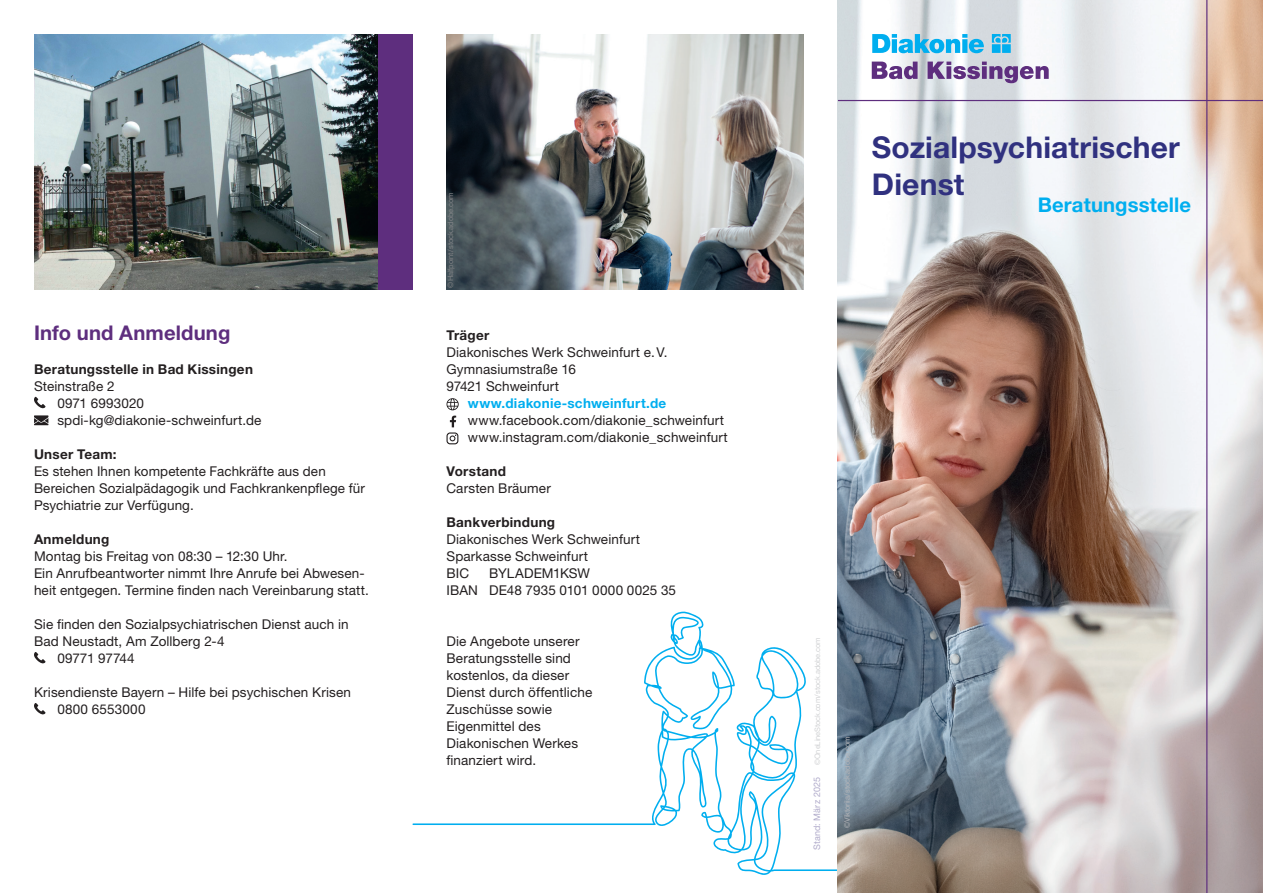
<style>
.page{position:relative;width:1263px;height:893px;background:#fff}
.page>*{position:absolute;margin:0;border:0;box-sizing:border-box;transform-origin:0 0}
.t1{font:700 30px/37.5px "Helvetica Neue LT Pro";letter-spacing:.005em;color:#30317f}
.t2{font:700 20.25px "Helvetica Neue LT Pro";letter-spacing:.005em;color:#5e2e7e}
.t3{font:700 20.25px "Helvetica Neue LT Pro";letter-spacing:.005em;color:#00aeef}
.t4{font:13.5px/17px "Helvetica Neue LT Pro";letter-spacing:.01em;color:#231f20}
.t5{font:700 13.5px "Helvetica Neue LT Pro";letter-spacing:.02em;color:#231f20}
.t6{font:700 13.5px "Helvetica Neue LT Pro";letter-spacing:.02em;color:#00aeef}
.t7{font:13.5px "Helvetica Neue LT Pro";letter-spacing:-.01em;color:#231f20}
.t8{font:9px "Helvetica Neue LT Pro";letter-spacing:.025em;color:#b0aaca}
.t9{font:7.5px "Helvetica Neue LT Pro";letter-spacing:-.015em;color:#d1d2d4}
.t10{font:7.5px "Helvetica Neue LT Pro";letter-spacing:-.02em;color:#b2b3b7}
.t11{font:7.5px "Helvetica Neue LT Pro";letter-spacing:-.02em;color:#808285}
</style>
<div class="page">
<svg style="left:412px;top:611px;width:426px;height:264px"></svg>
<svg style="left:446px;top:398px;width:13px;height:12px"></svg>
<svg style="left:446px;top:416px;width:12px;height:28px"></svg>
<img style="left:34px;top:34px;width:344px;height:255px">
<svg style="left:34px;top:397px;width:12px;height:11px"></svg>
<svg style="left:34px;top:415px;width:15px;height:10px"></svg>
<svg style="left:34px;top:652px;width:12px;height:12px"></svg>
<svg style="left:34px;top:703px;width:12px;height:12px"></svg>
<div style="left:378px;top:34px;width:34px;height:255px;background:#5e2e7e"></div>
<img style="left:838px;top:0;width:425px;height:893px">
<hr style="left:838px;top:100px;width:425px;height:1px;background:#5e2e7e">
<hr style="left:1206px;top:0;width:1px;height:893px;background:#5e2e7e">
<svg style="left:872px;top:62px;width:45px;height:17px"></svg>
<svg style="left:927px;top:62px;width:122px;height:21px;background:#a795ba"></svg>
<svg style="left:872px;top:34px;width:139px;height:19px;background:#62c6ec"></svg>
<img style="left:446px;top:34px;width:358px;height:255px">
<h2 class="t2" style="left:34px;top:320px;width:198px">Info und Anmeldung</h2>
<p class="t5" style="left:34px;top:361px;width:220px">Beratungsstelle in Bad Kissingen</p>
<p class="t4" style="left:57px;top:378px;width:206px;text-indent:-23px">Steinstraße 2<br>0971 6993020 spdi-kg@diakonie-schweinfurt.de</p>
<p class="t5" style="left:34px;top:446px;width:84px">Unser Team:</p>
<p class="t4" style="left:34px;top:463px;width:333px">Es stehen Ihnen kompetente Fachkräfte aus den<br>Bereichen Sozialpädagogik und Fachkrankenpflege für<br>Psychiatrie zur Verfügung.</p>
<p class="t5" style="left:34px;top:531px;width:77px">Anmeldung</p>
<p class="t4" style="left:34px;top:548px;width:336px">Montag bis Freitag von 08:30 – 12:30 Uhr.<br>Ein Anrufbeantworter nimmt Ihre Anrufe bei Abwesen&shy;heit entgegen. Termine finden nach Vereinbarung statt.</p>
<p class="t4" style="left:34px;top:616px;width:316px">Sie finden den Sozialpsychiatrischen Dienst auch in</p>
<p class="t4" style="left:34px;top:633px;width:192px">Bad Neustadt, Am Zollberg 2-4</p>
<p class="t7" style="left:57px;top:650px;width:79px">09771 97744</p>
<p class="t4" style="left:57px;top:684px;width:295px;text-indent:-23px">Krisendienste Bayern – Hilfe bei psychischen Krisen<br>0800 6553000</p>
<p class="t11" style="left:446px;top:288px;width:97px;rotate:-90deg">©Halfpoint/stock.adobe.com</p>
<p class="t5" style="left:446px;top:327px;width:44px">Träger</p>
<p class="t4" style="left:446px;top:344px;width:223px">Diakonisches Werk Schweinfurt e.V.<br>Gymnasiumstraße 16<br>97421 Schweinfurt</p>
<p class="t6" style="left:468px;top:395px;width:200px">www.diakonie-schweinfurt.de</p>
<p class="t4" style="left:468px;top:412px;width:261px">www.facebook.com/diakonie_schweinfurt www.instagram.com/diakonie_schweinfurt</p>
<p class="t5" style="left:446px;top:463px;width:61px">Vorstand</p>
<p class="t4" style="left:446px;top:480px;width:106px">Carsten Bräumer</p>
<p class="t5" style="left:446px;top:514px;width:110px">Bankverbindung</p>
<p class="t4" style="left:446px;top:531px;width:195px">Diakonisches Werk Schweinfurt<br>Sparkasse Schweinfurt<br>BIC</p>
<p class="t4" style="left:446px;top:565px;width:231px;text-indent:43px">BYLADEM1KSW<br>IBAN DE48 7935 0101 0000 0025 35</p>
<p class="t4" style="left:446px;top:633px;width:147px">Die Angebote unserer<br>Beratungsstelle sind kostenlos, da dieser<br>Dienst durch öffentliche<br>Zuschüsse sowie<br>Eigenmittel des<br>Diakonischen Werkes finanziert wird.</p>
<h1 class="t1" style="left:872px;top:127px;width:309px">Sozialpsychiatrischer<br>Dienst</h1>
<h2 class="t3" style="left:1038px;top:192px;width:155px">Beratungsstelle</h2>
<p class="t9" style="left:813px;top:765px;width:130px;rotate:-90deg">©OneLineStock.com/stock.adobe.com</p>
<p class="t8" style="left:811px;top:850px;width:75px;rotate:-90deg">Stand: März 2025</p>
<p class="t10" style="left:842px;top:828px;width:93px;rotate:-90deg">©Viktoriia/stock.adobe.com</p>
</div>
